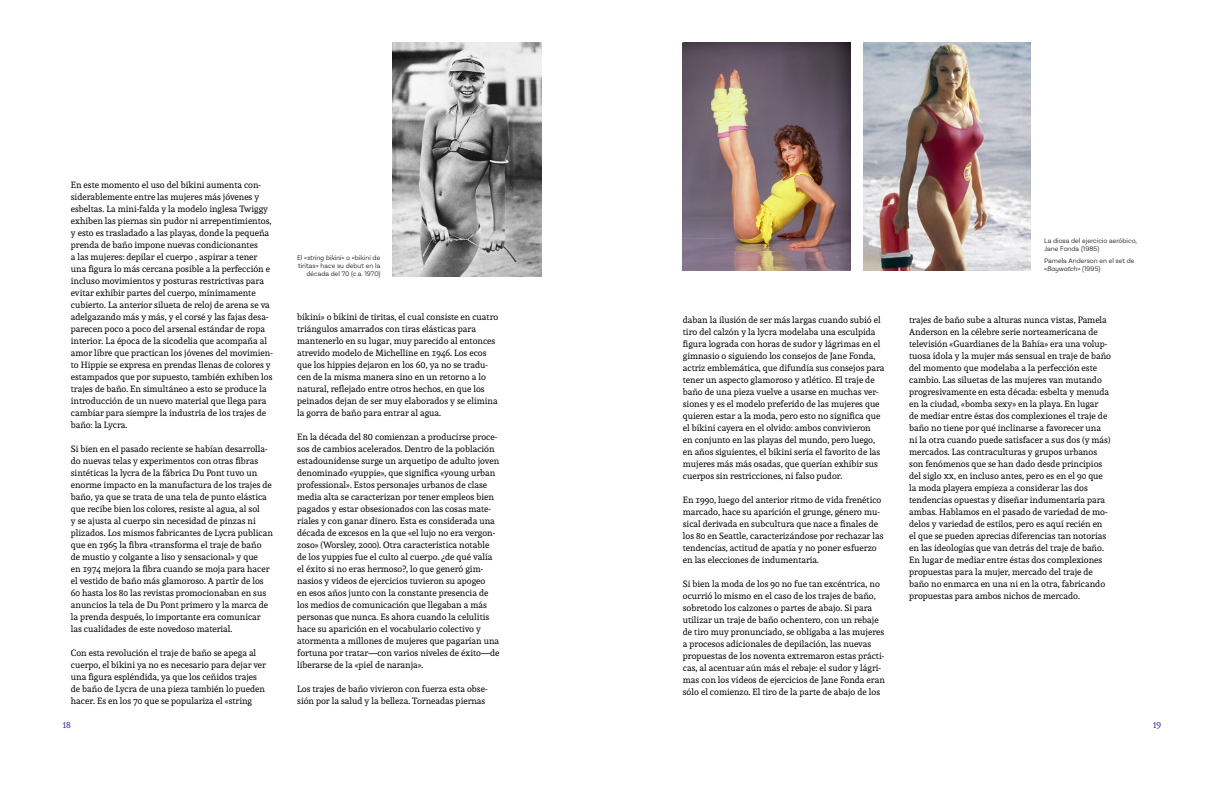
<style>
.page{position:relative;width:1224px;height:792px;background:#fff}
.page>*{position:absolute;margin:0;border:0;box-sizing:border-box;transform-origin:0 0}
.t1{font:9px/12px "Andada";color:#000}
.t2{font:9px "Andada";color:#2e3092}
.t3{font:300 7px/8px "Basic Sans";color:#000}
.s1{font-style:italic}
.s2{font-family:"Andada SC"}
</style>
<div class="page">
<img style="left:393px;top:43px;width:148px;height:233px">
<img style="left:683px;top:43px;width:167px;height:228px">
<img style="left:863px;top:43px;width:167px;height:228px">
<p class="t1" style="left:71px;top:179px;width:204px">En este momento el uso del bikini aumenta con&shy;siderablemente entre las mujeres más jóvenes y esbeltas. La mini-falda y la modelo inglesa Twiggy exhiben las piernas sin pudor ni arrepentimientos, y esto es trasladado a las playas, donde la pequeña prenda de baño impone nuevas condicionantes<br>a las mujeres: depilar el cuerpo , aspirar a tener una figura lo más cercana posible a la perfección e incluso movimientos y posturas restrictivas para evitar exhibir partes del cuerpo, mínimamente cubierto. La anterior silueta de reloj de arena se va adelgazando más y más, y el corsé y las fajas desa&shy;parecen poco a poco del arsenal estándar de ropa interior. La época de la sicodelia que acompaña al amor libre que practican los jóvenes del movimien&shy;to Hippie se expresa en prendas llenas de colores y estampados que por supuesto, también exhiben los trajes de baño. En simultáneo a esto se produce la introducción de un nuevo material que llega para cambiar para siempre la industria de los trajes de baño: la Lycra.</p>
<p class="t1" style="left:71px;top:443px;width:204px">Si bien en el pasado reciente se habían desarrolla&shy;do nuevas telas y experimentos con otras fibras sintéticas la lycra de la fábrica Du Pont tuvo un enorme impacto en la manufactura de los trajes de baño, ya que se trata de una tela de punto elástica que recibe bien los colores, resiste al agua, al sol<br>y se ajusta al cuerpo sin necesidad de pinzas ni plizados. Los mismos fabricantes de Lycra publican que en 1965 la fibra «transforma el traje de baño de mustio y colgante a liso y sensacional» y que<br>en 1974 mejora la fibra cuando se moja para hacer el vestido de baño más glamoroso. A partir de los 60 hasta los 80 las revistas promocionaban en sus anuncios la tela de Du Pont primero y la marca de la prenda después, lo importante era comunicar las cualidades de este novedoso material.</p>
<p class="t1" style="left:71px;top:647px;width:197px">Con esta revolución el traje de baño se apega al cuerpo, el bikini ya no es necesario para dejar ver una figura espléndida, ya que los ceñidos trajes de baño de Lycra de una pieza también lo pueden hacer. Es en los 70 que se populariza el «string</p>
<p class="t3" style="left:297px;top:254px;width:85px;text-align:right">El «<span class="s1">string bikini</span>» o «bikini de tiritas» hace su debut en la década del 70 (c.a. 1970)</p>
<p class="t1" style="left:297px;top:311px;width:203px">bikini» o bikini de tiritas, el cual consiste en cuatro triángulos amarrados con tiras elásticas para mantenerlo en su lugar, muy parecido al entonces atrevido modelo de Michelline en 1946. Los ecos que los hippies dejaron en los 60, ya no se tradu&shy;cen de la misma manera sino en un retorno a lo natural, reflejado entre otros hechos, en que los peinados dejan de ser muy elaborados y se elimina la gorra de baño para entrar al agua.</p>
<p class="t1" style="left:297px;top:431px;width:204px">En la década del 80 comienzan a producirse proce&shy;sos de cambios acelerados. Dentro de la población estadounidense surge un arquetipo de adulto joven denominado «yuppie», que significa «young urban professional». Estos personajes urbanos de clase media alta se caracterizan por tener empleos bien pagados y estar obsesionados con las cosas mate&shy;riales y con ganar dinero. Esta es considerada una década de excesos en la que «el lujo no era vergon&shy;zoso» (Worsley, 2000). Otra característica notable de los yuppies fue el culto al cuerpo. ¿de qué valía el éxito si no eras hermoso?, lo que generó gim&shy;nasios y videos de ejercicios tuvieron su apogeo<br>en esos años junto con la constante presencia de los medios de comunicación que llegaban a más personas que nunca. Es ahora cuando la celulitis hace su aparición en el vocabulario colectivo y atormenta a millones de mujeres que pagarían una fortuna por tratar—con varios niveles de éxito—de liberarse de la «piel de naranja».</p>
<p class="t1" style="left:297px;top:682px;width:192px">Los trajes de baño vivieron con fuerza esta obse&shy;sión por la salud y la belleza. Torneadas piernas</p>
<p class="t1" style="left:683px;top:314px;width:203px">daban la ilusión de ser más largas cuando subió el tiro del calzón y la lycra modelaba una esculpida figura lograda con horas de sudor y lágrimas en el gimnasio o siguiendo los consejos de Jane Fonda, actriz emblemática, que difundía sus consejos para tener un aspecto glamoroso y atlético. El traje de baño de una pieza vuelve a usarse en muchas ver&shy;siones y es el modelo preferido de las mujeres que quieren estar a la moda, pero esto no significa que el bikini cayera en el olvido: ambos convivieron<br>en conjunto en las playas del mundo, pero luego, en años siguientes, el bikini sería el favorito de las mujeres más más osadas, que querían exhibir sus cuerpos sin restricciones, ni falso pudor.</p>
<p class="t1" style="left:683px;top:494px;width:202px">En 1990, luego del anterior ritmo de vida frenético marcado, hace su aparición el grunge, género mu&shy;sical derivada en subcultura que nace a finales de los 80 en Seattle, caracterizándose por rechazar las tendencias, actitud de apatía y no poner esfuerzo en las elecciones de indumentaria.</p>
<p class="t1" style="left:683px;top:578px;width:204px">Si bien la moda de los 90 no fue tan excéntrica, no ocurrió lo mismo en el caso de los trajes de baño, sobretodo los calzones o partes de abajo. Si para utilizar un traje de baño ochentero, con un rebaje de tiro muy pronunciado, se obligaba a las mujeres a procesos adicionales de depilación, las nuevas propuestas de los noventa extremaron estas prácti&shy;cas, al acentuar aún más el rebaje: el sudor y lágri&shy;mas con los videos de ejercicios de Jane Fonda eran sólo el comienzo. El tiro de la parte de abajo de los</p>
<p class="t3" style="left:1044px;top:236px;width:94px">La diosa del ejercicio aeróbico,<br>Jane Fonda (1985)</p>
<p class="t3" style="left:1044px;top:256px;width:92px">Pamela Anderson en el set de «<span class="s1">Baywatch</span>» (1995)</p>
<p class="t1" style="left:909px;top:314px;width:203px">trajes de baño sube a alturas nunca vistas, Pamela Anderson en la célebre serie norteamericana de televisión «Guardianes de la Bahía» era una volup&shy;tuosa ídola y la mujer más sensual en traje de baño del momento que modelaba a la perfección este cambio. Las siluetas de las mujeres van mutando progresivamente en esta década: esbelta y menuda en la ciudad, «bomba sexy» en la playa. En lugar<br>de mediar entre éstas dos complexiones el traje de baño no tiene por qué inclinarse a favorecer una ni la otra cuando puede satisfacer a sus dos (y más) mercados. Las contraculturas y grupos urbanos son fenómenos que se han dado desde principios del siglo <span class="s2">xx</span>, en incluso antes, pero es en el 90 que la moda playera empieza a considerar las dos tendencias opuestas y diseñar indumentaria para ambas. Hablamos en el pasado de variedad de mo&shy;delos y variedad de estilos, pero es aquí recién en el que se pueden aprecias diferencias tan notorias en las ideologías que van detrás del traje de baño.<br>En lugar de mediar entre éstas dos complexiones propuestas para la mujer, mercado del traje de baño no enmarca en una ni en la otra, fabricando propuestas para ambos nichos de mercado.</p>
<p class="t2" style="left:63px;top:719px;width:10px">18</p>
<p class="t2" style="left:1153px;top:719px;width:10px">19</p>
</div>
